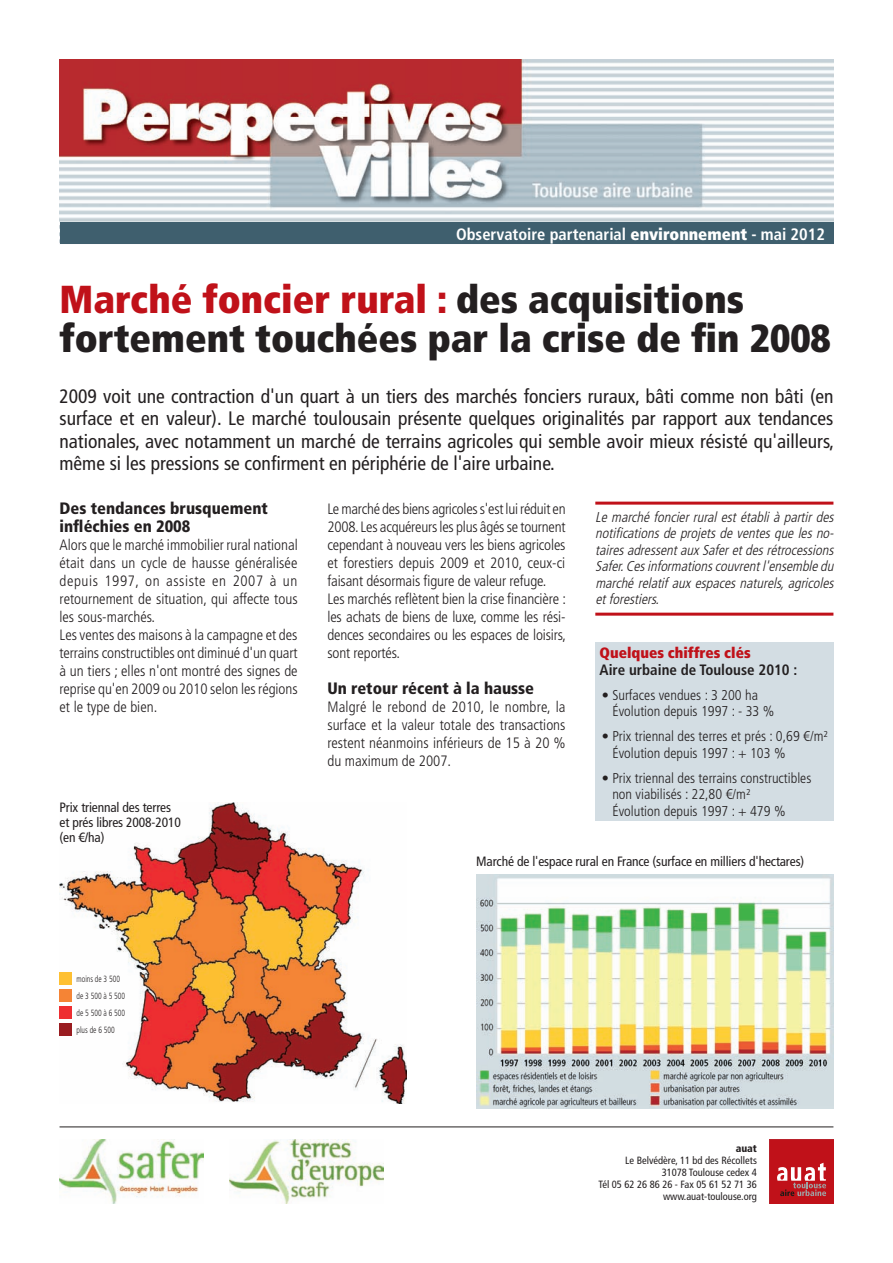
<style>
.page{position:relative;width:893px;height:1263px;background:#fff}
.page>*{position:absolute;margin:0;border:0;box-sizing:border-box;transform-origin:0 0}
.t1{font:900 condensed 39px/39px "Frutiger LT Std";color:#231f20}
.t2{font:condensed 19.5px/22.5px "Frutiger LT Std";color:#231f20;text-align:justify}
.t3{font:900 condensed 16.5px/18px "Frutiger LT Std";color:#231f20}
.t4{font:700 condensed 16.5px "Frutiger LT Std";color:#fff}
.t5{font:300 condensed 15px/18px "Frutiger LT Std";letter-spacing:-.005em;color:#231f20}
.t6{font:700 condensed 15px "Frutiger LT Std";color:#231f20}
.t7{font:900 condensed 15px "Frutiger LT Std";color:#c01119}
.t8{font:italic 300 condensed 14.25px/16.5px "Frutiger LT Std";color:#231f20;text-align:justify}
.t9{font:300 condensed 14.25px/16.5px "Frutiger LT Std";color:#231f20}
.t10{font:condensed 13.5px/15px "Frutiger LT Std";letter-spacing:-.01em;color:#231f20}
.t11{font:condensed 10.5px/12px "Frutiger LT Std";color:#231f20;text-align:right}
.t12{font:900 condensed 10.5px "Frutiger LT Std";color:#231f20}
.t13{font:300 condensed 9px/17px "Frutiger LT Std";color:#231f20;scale:.85 1}
.s1{font-weight:900}
.s2{color:#c01119}
</style>
<div class="page">
<img style="left:60px;top:60px;width:773px;height:163px">
<div style="left:770px;top:1140px;width:63px;height:63px;background:#c01119"></div>
<svg style="left:777px;top:1163px;width:49px;height:33px"></svg>
<hr style="left:60px;top:1126px;width:773px;height:1px;background:#231f20">
<img style="left:60px;top:1140px;width:143px;height:63px">
<img style="left:230px;top:1140px;width:153px;height:63px">
<img style="left:60px;top:802px;width:347px;height:301px">
<img style="left:476px;top:874px;width:357px;height:234px">
<div style="left:60px;top:972px;width:12px;height:13px;background:#fec032"></div>
<div style="left:60px;top:989px;width:12px;height:13px;background:#f58435"></div>
<div style="left:60px;top:1006px;width:12px;height:13px;background:#ee2e31"></div>
<div style="left:60px;top:1023px;width:12px;height:13px;background:#991c20"></div>
<div style="left:595px;top:642px;width:238px;height:178px;background:#d3dde3"></div>
<div style="left:60px;top:223px;width:773px;height:21px;background:#3f5f6e"></div>
<hr style="left:595px;top:502px;width:238px;height:3px;background:#c01119">
<hr style="left:595px;top:613px;width:238px;height:3px;background:#c01119">
<p class="t4" style="left:456px;top:224px;width:370px">Observatoire partenarial <span class="s1">environnement</span> - mai 2012</p>
<h1 class="t1" style="left:60px;top:280px;width:773px"><span class="s2">Marché foncier rural :</span> des acquisitions fortement touchées par la crise de fin 2008</h1>
<p class="t2" style="left:60px;top:385px;width:776px">2009 voit une contraction d'un quart à un tiers des marchés fonciers ruraux, bâti comme non bâti (en surface et en valeur). Le marché toulousain présente quelques originalités par rapport aux tendances nationales, avec notamment un marché de terrains agricoles qui semble avoir mieux résisté qu'ailleurs, même si les pressions se confirment en périphérie de l'aire urbaine.</p>
<p class="t3" style="left:60px;top:499px;width:210px">Des tendances brusquement infléchies en 2008</p>
<p class="t5" style="left:60px;top:536px;width:240px">Alors que le marché immobilier rural national était dans un cycle de hausse généralisée depuis 1997, on assiste en 2007 à un retournement de situation, qui affecte tous les sous-marchés.<br>Les ventes des maisons à la campagne et des terrains constructibles ont diminué d'un quart à un tiers ; elles n'ont montré des signes de reprise qu'en 2009 ou 2010 selon les régions et le type de bien.</p>
<p class="t5" style="left:327px;top:500px;width:240px">Le marché des biens agricoles s'est lui réduit en 2008. Les acquéreurs les plus âgés se tournent cependant à nouveau vers les biens agricoles et forestiers depuis 2009 et 2010, ceux-ci faisant désormais figure de valeur refuge.<br>Les marchés reflètent bien la crise financière : les achats de biens de luxe, comme les rési&shy;dences secondaires ou les espaces de loisirs, sont reportés.</p>
<p class="t3" style="left:327px;top:679px;width:208px">Un retour récent à la hausse</p>
<p class="t5" style="left:327px;top:698px;width:240px;text-align:justify">Malgré le rebond de 2010, le nombre, la surface et la valeur totale des transactions restent néanmoins inférieurs de 15 à 20 % du maximum de 2007.</p>
<p class="t8" style="left:595px;top:509px;width:243px">Lemarchéfoncierruralestétabliàpartirdes notificationsdeprojetsdeventesquelesno&shy;taires adressent aux Safer et des rétrocessions Safer. Ces informations couvrent l'ensemble du marché relatif aux espaces naturels,agricoles etforestiers.</p>
<p class="t7" style="left:600px;top:644px;width:153px">Quelques chiffres clés</p>
<p class="t6" style="left:600px;top:661px;width:199px">Aire urbaine de Toulouse 2010 :</p>
<p class="t9" style="left:612px;top:687px;width:164px;text-indent:-11px">• Surfaces vendues : 3 200 ha<br>Évolution depuis 1997 : - 33 %</p>
<p class="t9" style="left:612px;top:728px;width:217px;text-indent:-11px">• Prix triennal des terres et prés : 0,69 €/m²<br>Évolution depuis 1997 : + 103 %</p>
<p class="t9" style="left:612px;top:770px;width:201px;text-indent:-11px">• Prix triennal des terrains constructibles non viabilisés : 22,80 €/m²<br>Évolution depuis 1997 : + 479 %</p>
<p class="t10" style="left:60px;top:800px;width:123px">Prix triennal des terres et prés libres 2008-2010 (en €/ha)</p>
<p class="t13" style="left:77px;top:971px;width:59px">moins de 3 500 de 3 500 à 5 500 de 5 500 à 6 500 plus de 6 500</p>
<p class="t10" style="left:476px;top:854px;width:330px">Marché de l'espace rural en France (surface en milliers d'hectares)</p>
<p class="t12" style="left:736px;top:1141px;width:23px">auat</p>
<p class="t11" style="left:598px;top:1154px;width:160px">Le Belvédère, 11 bd des Récollets<br>31078 Toulouse cedex 4<br>Tél 05 62 26 86 26 - Fax 05 61 52 71 36 www.auat-toulouse.org</p>
</div>
